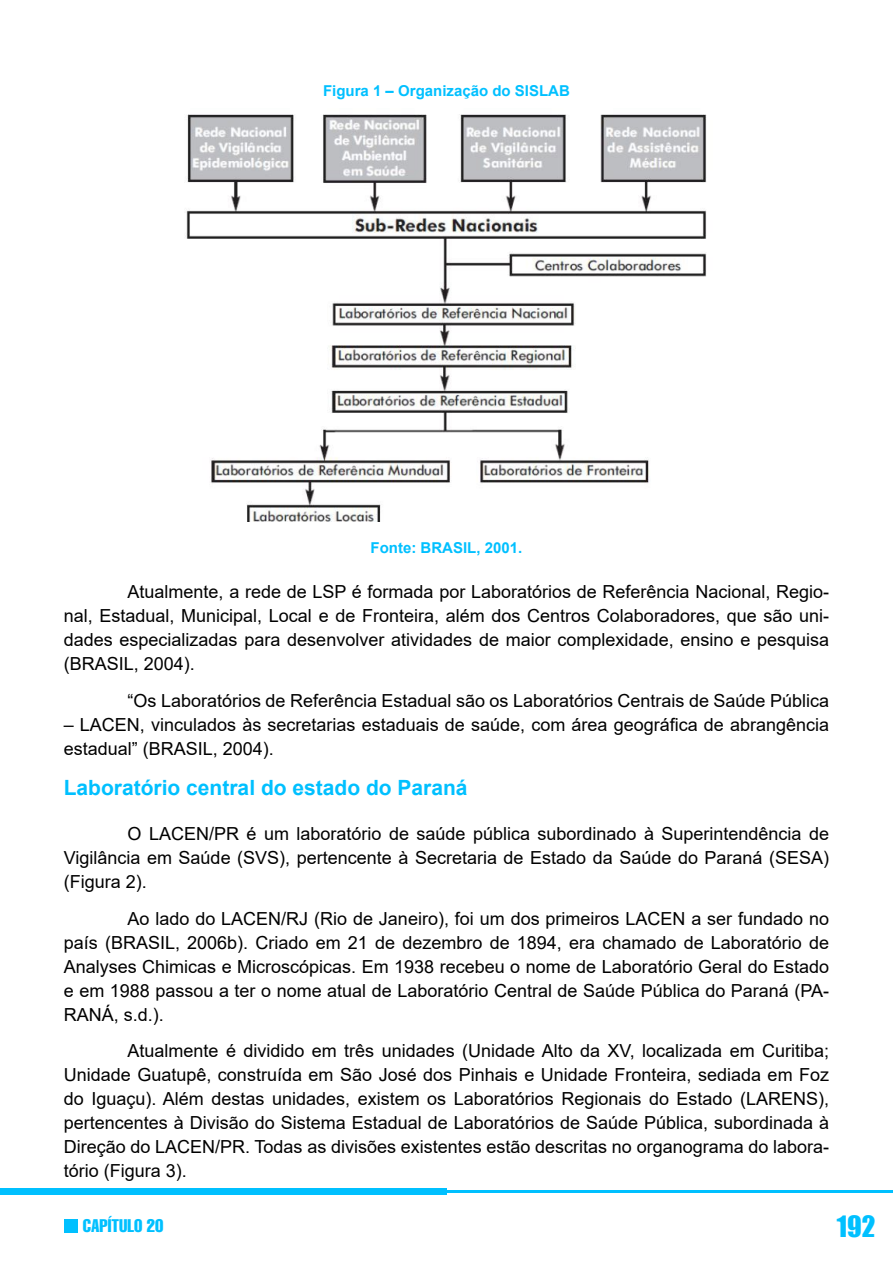
<style>
.page{position:relative;width:893px;height:1263px;background:#fff}
.page>*{position:absolute;margin:0;border:0;box-sizing:border-box;transform-origin:0 0}
.t1{font:27px "Impact";color:#00c0ff}
.t2{font:700 21px "Arial";color:#00c0ff}
.t3{font:18px/24px "Arial";color:#000;text-align:justify}
.t4{font:extra-condensed 18px "Helvetica";color:#00c0ff}
.t5{font:700 15px "Arial";color:#00c0ff}
</style>
<div class="page">
<div style="left:0;top:1188px;width:446px;height:7px;background:#00c0ff"></div>
<hr style="left:446px;top:1191px;width:447px;height:2px;background:#00c0ff">
<div style="left:65px;top:1219px;width:13px;height:14px;background:#00c0ff"></div>
<img style="left:186px;top:114px;width:521px;height:407px">
<p class="t5" style="left:323px;top:80px;width:248px">Figura 1 – Organização do SISLAB</p>
<p class="t5" style="left:371px;top:537px;width:153px">Fonte: BRASIL, 2001.</p>
<p class="t3" style="left:64px;top:580px;width:767px;text-indent:64px">Atualmente, a rede de LSP é formada por Laboratórios de Referência Nacional, Regio&shy;nal, Estadual, Municipal, Local e de Fronteira, além dos Centros Colaboradores, que são uni&shy;dades especializadas para desenvolver atividades de maior complexidade, ensino e pesquisa (BRASIL, 2004).</p>
<p class="t3" style="left:128px;top:688px;width:703px">“Os Laboratórios de Referência Estadual são os Laboratórios Centrais de Saúde Pública</p>
<p class="t3" style="left:64px;top:712px;width:767px">– LACEN, vinculados às secretarias estaduais de saúde, com área geográfica de abrangência estadual” (BRASIL, 2004).</p>
<p class="t2" style="left:64px;top:772px;width:405px">Laboratório central do estado do Paraná</p>
<p class="t3" style="left:64px;top:821px;width:767px;text-indent:64px">O LACEN/PR é um laboratório de saúde pública subordinado à Superintendência de Vigilância em Saúde (SVS), pertencente à Secretaria de Estado da Saúde do Paraná (SESA) (Figura 2).</p>
<p class="t3" style="left:64px;top:906px;width:767px;text-indent:64px">Ao lado do LACEN/RJ (Rio de Janeiro), foi um dos primeiros LACEN a ser fundado no país (BRASIL, 2006b). Criado em 21 de dezembro de 1894, era chamado de Laboratório de Analyses Chimicas e Microscópicas. Em 1938 recebeu o nome de Laboratório Geral do Estado e em 1988 passou a ter o nome atual de Laboratório Central de Saúde Pública do Paraná (PA-RANÁ, s.d.).</p>
<p class="t3" style="left:64px;top:1039px;width:767px;text-indent:64px">Atualmente é dividido em três unidades (Unidade Alto da XV, localizada em Curitiba; Unidade Guatupê, construída em São José dos Pinhais e Unidade Fronteira, sediada em Foz do Iguaçu). Além destas unidades, existem os Laboratórios Regionais do Estado (LARENS), pertencentes à Divisão do Sistema Estadual de Laboratórios de Saúde Pública, subordinada à Direção do LACEN/PR. Todas as divisões existentes estão descritas no organograma do labora&shy;tório (Figura 3).</p>
<p class="t4" style="left:83px;top:1214px;width:82px">CAPÍTULO 20</p>
<h1 class="t1" style="left:837px;top:1206px;width:40px">192</h1>
</div>
